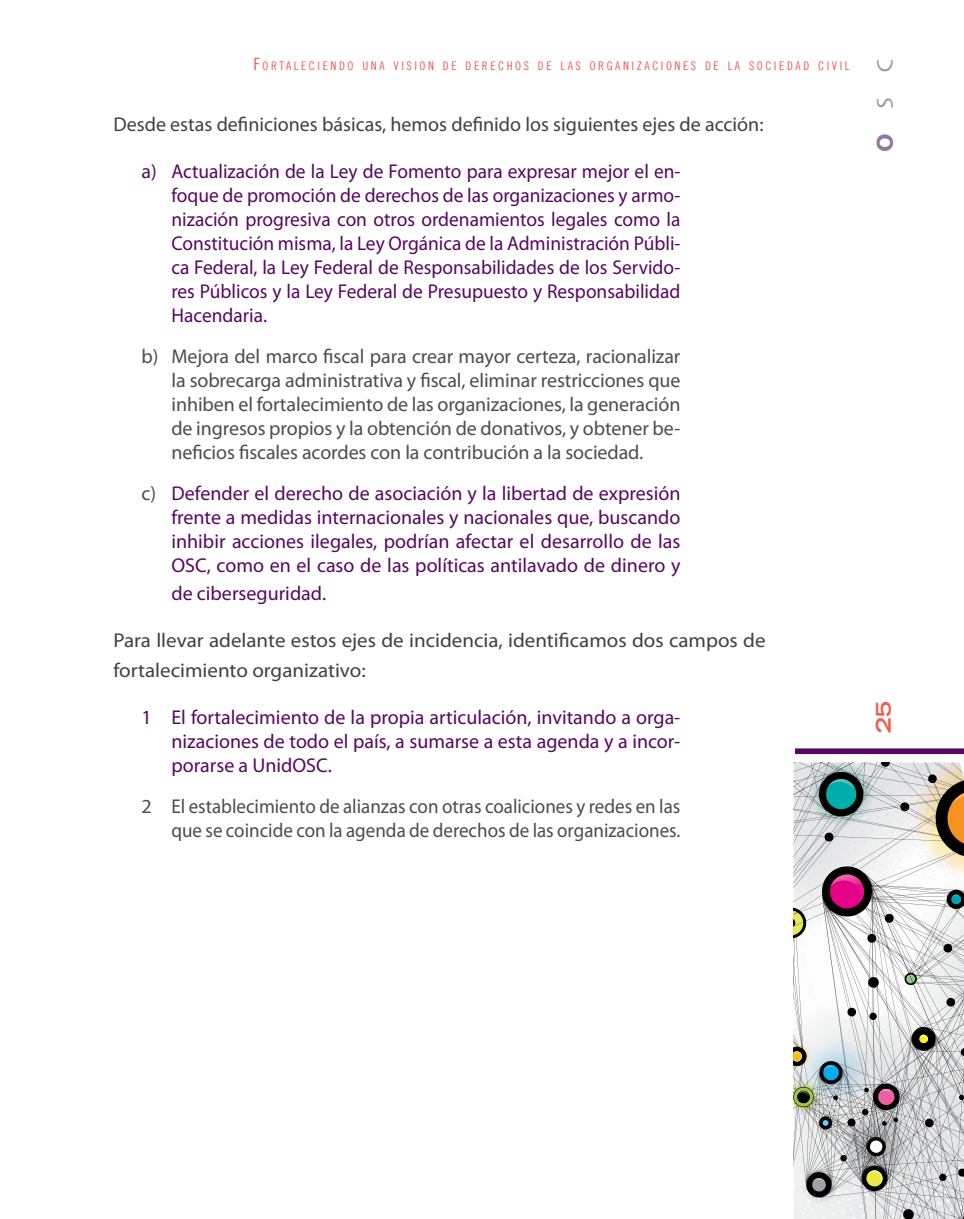
<style>
.page{position:relative;width:964px;height:1219px;background:#fff}
.page>*{position:absolute;margin:0;border:0;box-sizing:border-box;transform-origin:0 0}
.t1{font:24px "Skia";color:#9a969a}
.t2{font:20px/24px "Myriad Pro";color:#570861;text-align:justify}
.t3{font:20px/24px "Myriad Pro";color:#4d4d4f;text-align:justify}
.t4{font:20px/30px "Myriad Pro";color:#414042;scale:1.05 1}
.t5{font:20px "Myriad Pro";color:#414042}
.t6{font:700 expanded 20px "Trade Gothic LT";color:#f15b4e;scale:1.1 1}
.t7{font:11.8px "Trade Gothic LT Cond Eighteen";letter-spacing:.215em;color:#f15b4e}
.s1{font-size:17px}
.s2{color:#9574a0}
.s3{color:#4d4d4f}
</style>
<div class="page">
<svg style="left:794px;top:763px;width:170px;height:456px"></svg>
<div style="left:795px;top:748px;width:169px;height:6px;background:#570861"></div>
<p class="t7" style="left:253px;top:58px;width:597px"><span class="s1">F</span>ORTALECIENDO UNA VISION DE DERECHOS DE LAS ORGANIZACIONES DE LA SOCIEDAD CIVIL</p>
<p class="t1" style="left:870px;top:152px;width:94px;rotate:-90deg"><span class="s2">O</span>SC</p>
<p class="t5" style="left:113px;top:112px;width:651px">Desde estas definiciones básicas, hemos definido los siguientes ejes de acción:</p>
<p class="t2" style="left:171px;top:158px;width:510px;text-indent:-30px">a) Actualización de la Ley de Fomento para expresar mejor el en&shy;foque de promoción de derechos de las organizaciones y armo&shy;nización progresiva con otros ordenamientos legales como la Constitución misma, la Ley Orgánica de la Administración Públi&shy;ca Federal, la Ley Federal de Responsabilidades de los Servido&shy;res Públicos y la Ley Federal de Presupuesto y Responsabilidad Hacendaria.</p>
<p class="t3" style="left:171px;top:343px;width:510px;text-indent:-30px">b) Mejora del marco fiscal para crear mayor certeza, racionalizar la sobrecarga administrativa y fiscal, eliminar restricciones que inhiben el fortalecimiento de las organizaciones, la generación de ingresos propios y la obtención de donativos, y obtener be&shy;neficios fiscales acordes con la contribución a la sociedad.</p>
<p class="t2" style="left:171px;top:480px;width:510px;text-indent:-30px"><span class="s3">c)</span> Defender el derecho de asociación y la libertad de expresión frente a medidas internacionales y nacionales que, buscando inhibir acciones ilegales, podrían afectar el desarrollo de las OSC, como en el caso de las políticas antilavado de dinero y</p>
<p class="t2" style="left:171px;top:581px;width:156px">de ciberseguridad.</p>
<p class="t4" style="left:113px;top:625px;width:622px">Para llevar adelante estos ejes de incidencia, identificamos dos campos de fortalecimiento organizativo:</p>
<p class="t2" style="left:171px;top:705px;width:510px;text-indent:-30px">1 El fortalecimiento de la propia articulación, invitando a orga&shy;nizaciones de todo el país, a sumarse a esta agenda y a incor&shy;porarse a UnidOSC.</p>
<p class="t3" style="left:141px;top:794px;width:540px;text-align:right">2 El establecimiento de alianzas con otras coaliciones y redes en las que se coincide con la agenda de derechos de las organizaciones.</p>
<p class="t6" style="left:870px;top:733px;width:31px;rotate:-90deg">25</p>
</div>
